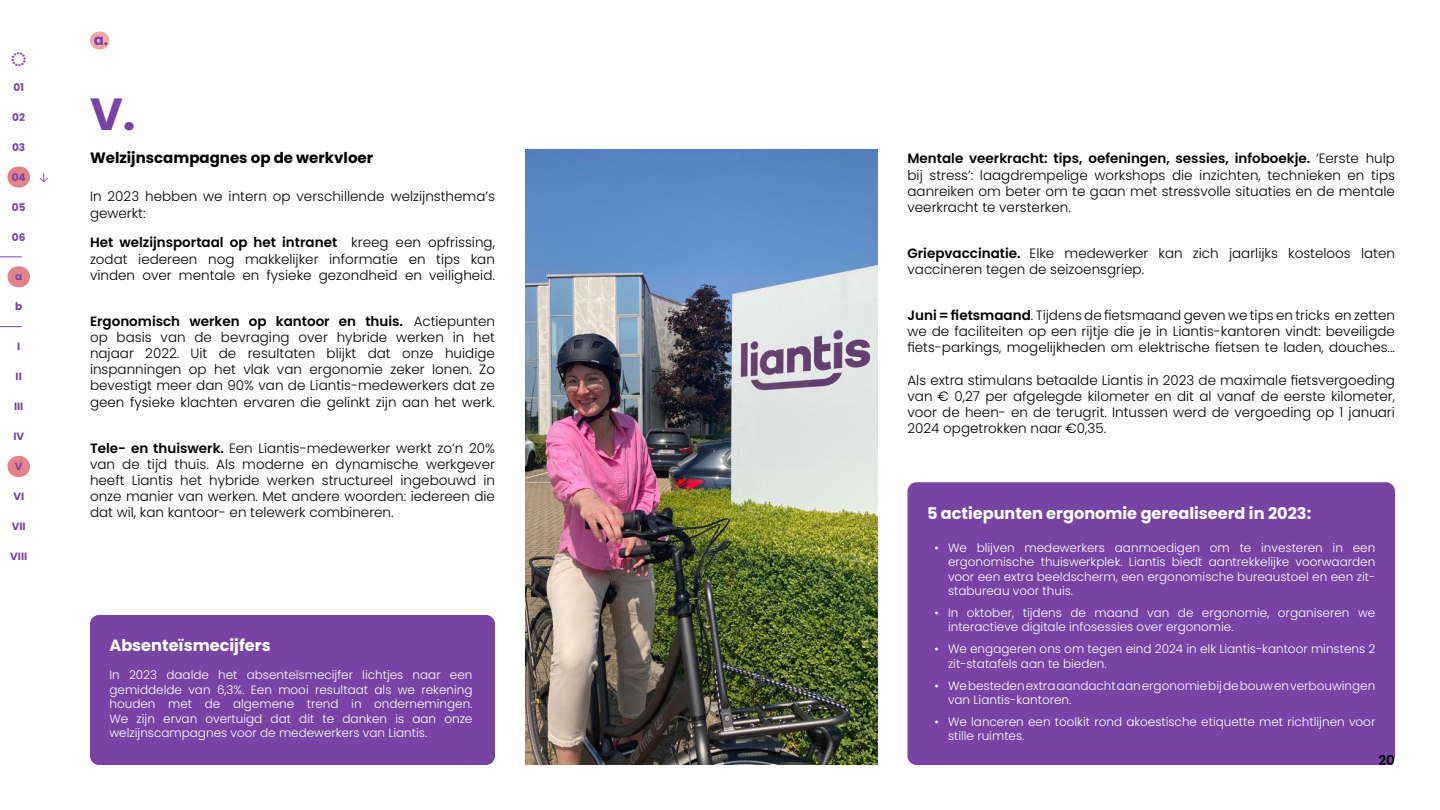
<style>
.page{position:relative;width:1440px;height:810px;background:#fff}
.page>*{position:absolute;margin:0;border:0;box-sizing:border-box;transform-origin:0 0}
.t1{font:700 45px "Poppins";color:#7843a5}
.t2{font:900 25.5px "Poppins";color:#7843a5}
.t3{font:700 16.12px "Poppins";color:#fff}
.t4{font:700 15px "Poppins";color:#000}
.t5{font:700 15px "Poppins";color:#7843a5}
.t6{font:300 13.5px/16.2px "Poppins";color:#000;text-align:justify}
.t7{font:600 13.5px "Poppins";color:#000}
.t8{font:300 12px/14.4px "Poppins";color:#fff}
.t9{font:11.25px "Calibri";color:#7843a5}
.t10{font:700 10.5px "Poppins";color:#7843a5}
.s1{font-weight:600}
</style>
<div class="page">
<div style="left:90px;top:32px;width:19px;height:18px;background:#f0a8a8;border-radius:9px"></div>
<div style="left:908px;top:482px;width:487px;height:283px;background:#7843a5;border-radius:9px"></div>
<div style="left:90px;top:615px;width:405px;height:150px;background:#7843a5;border-radius:9px"></div>
<img style="left:525px;top:149px;width:353px;height:616px">
<div style="left:8px;top:266px;width:22px;height:21px;background:#e2838c;border-radius:10px"></div>
<div style="left:8px;top:456px;width:22px;height:21px;background:#e2838c;border-radius:10px"></div>
<svg style="left:0;top:326px;width:22px;height:1px"></svg>
<div style="left:8px;top:166px;width:22px;height:22px;background:#e2838c;border-radius:10px"></div>
<svg style="left:0;top:256px;width:22px;height:1px"></svg>
<h2 class="t2" style="left:10px;top:42px;width:18px">◌</h2>
<p class="t10" style="left:13px;top:81px;width:12px">01</p>
<p class="t10" style="left:12px;top:111px;width:14px">02</p>
<p class="t10" style="left:12px;top:141px;width:15px">03</p>
<p class="t10" style="left:12px;top:171px;width:15px">04</p>
<p class="t10" style="left:12px;top:201px;width:15px">05</p>
<p class="t10" style="left:12px;top:231px;width:15px">06</p>
<p class="t9" style="left:39px;top:169px;width:12px">↓</p>
<p class="t10" style="left:15px;top:271px;width:9px">a</p>
<p class="t10" style="left:15px;top:301px;width:9px">b</p>
<p class="t10" style="left:17px;top:340px;width:5px">I</p>
<p class="t10" style="left:16px;top:370px;width:8px">II</p>
<p class="t10" style="left:14px;top:400px;width:11px">III</p>
<p class="t10" style="left:13px;top:430px;width:12px">IV</p>
<p class="t10" style="left:15px;top:460px;width:9px">V</p>
<p class="t10" style="left:13px;top:490px;width:12px">VI</p>
<p class="t10" style="left:12px;top:520px;width:15px">VII</p>
<p class="t10" style="left:10px;top:550px;width:18px">VIII</p>
<p class="t5" style="left:94px;top:31px;width:16px">a.</p>
<h1 class="t1" style="left:90px;top:88px;width:47px">V.</h1>
<p class="t4" style="left:90px;top:149px;width:285px">Welzijnscampagnes op de werkvloer</p>
<p class="t6" style="left:90px;top:189px;width:407px">In 2023 hebben we intern op verschillende welzijnsthema’s gewerkt:</p>
<p class="t6" style="left:90px;top:235px;width:407px"><span class="s1">Het welzijnsportaal op het intranet</span> kreeg een opfrissing, zodat iedereen nog makkelijker informatie en tips kan vinden over mentale en fysieke gezondheid en veiligheid.</p>
<p class="t6" style="left:90px;top:313px;width:407px"><span class="s1">Ergonomisch werken op kantoor en thuis.</span> Actiepunten op basis van de bevraging over hybride werken in het najaar 2022. Uit de resultaten blijkt dat onze huidige inspanningen op het vlak van ergonomie zeker lonen. Zo bevestigt meer dan 90% van de Liantis-medewerkers dat ze geen fysieke klachten ervaren die gelinkt zijn aan het werk.</p>
<p class="t6" style="left:90px;top:440px;width:407px"><span class="s1">Tele- en thuiswerk.</span> Een Liantis-medewerker werkt zo’n 20% van de tijd thuis. Als moderne en dynamische werkgever heeft Liantis het hybride werken structureel ingebouwd in onze manier van werken. Met andere woorden: iedereen die dat wil, kan kantoor- en telewerk combineren.</p>
<p class="t3" style="left:110px;top:636px;width:163px">Absenteïsmecijfers</p>
<p class="t8" style="left:110px;top:668px;width:365px;text-align:justify">In 2023 daalde het absenteïsmecijfer lichtjes naar een gemiddelde van 6,3%. Een mooi resultaat als we rekening houden met de algemene trend in ondernemingen.<br>We zijn ervan overtuigd dat dit te danken is aan onze welzijnscampagnes voor de medewerkers van Liantis.</p>
<p class="t6" style="left:908px;top:151px;width:489px"><span class="s1">Mentale veerkracht: tips, oefeningen, sessies, infoboekje.</span> ‘Eerste hulp bij stress’: laagdrempelige workshops die inzichten, technieken en tips aanreiken om beter om te gaan met stressvolle situaties en de mentale veerkracht te versterken.</p>
<p class="t6" style="left:908px;top:245px;width:489px"><span class="s1">Griepvaccinatie.</span> Elke medewerker kan zich jaarlijks kosteloos laten vaccineren tegen de seizoensgriep.</p>
<p class="t6" style="left:908px;top:307px;width:489px"><span class="s1">Juni = fietsmaand</span>. Tijdens de fietsmaand geven we tips en tricks en zetten we de faciliteiten op een rijtje die je in Liantis-kantoren vindt: beveiligde fiets-parkings, mogelijkheden om elektrische fietsen te laden, douches...</p>
<p class="t6" style="left:908px;top:372px;width:489px">Als extra stimulans betaalde Liantis in 2023 de maximale fietsvergoeding van € 0,27 per afgelegde kilometer en dit al vanaf de eerste kilometer, voor de heen- en de terugrit. Intussen werd de vergoeding op 1 januari 2024 opgetrokken naar €0,35.</p>
<p class="t3" style="left:927px;top:504px;width:386px">5 actiepunten ergonomie gerealiseerd in 2023:</p>
<p class="t8" style="left:948px;top:540px;width:429px;text-align:justify;text-indent:-14px">• We blijven medewerkers aanmoedigen om te investeren in een ergonomische thuiswerkplek. Liantis biedt aantrekkelijke voorwaarden voor een extra beeldscherm, een ergonomische bureaustoel en een zit&shy;stabureau voor thuis.</p>
<p class="t8" style="left:948px;top:606px;width:429px;text-indent:-14px">• In oktober, tijdens de maand van de ergonomie, organiseren we interactieve digitale infosessies over ergonomie.</p>
<p class="t8" style="left:948px;top:642px;width:429px;text-indent:-14px">• We engageren ons om tegen eind 2024 in elk Liantis-kantoor minstens 2 zit-statafels aan te bieden.</p>
<p class="t8" style="left:948px;top:678px;width:429px;text-indent:-14px">• We besteden extra aandacht aan ergonomie bij de bouw en verbouwingen van Liantis-kantoren.</p>
<p class="t8" style="left:948px;top:714px;width:429px;text-indent:-14px">• We lanceren een toolkit rond akoestische etiquette met richtlijnen voor stille ruimtes.</p>
<p class="t7" style="left:1379px;top:752px;width:18px">20</p>
</div>
